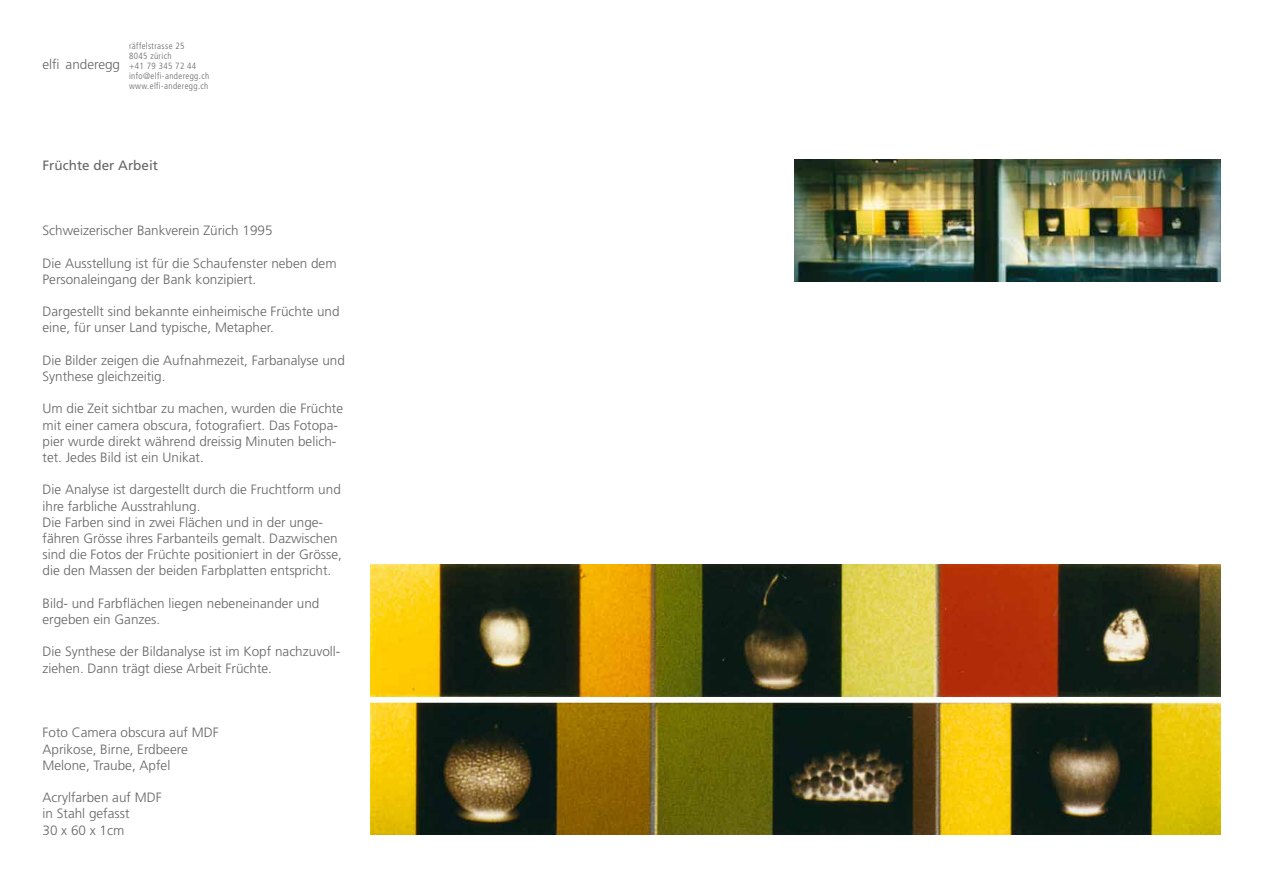
<style>
.page{position:relative;width:1263px;height:893px;background:#fff}
.page>*{position:absolute;margin:0;border:0;box-sizing:border-box;transform-origin:0 0}
.t1{font:300 13.5px/16.2px "Frutiger LT";color:#646567}
.t2{font:13.5px "Frutiger LT";color:#646567}
.t3{font:300 condensed 9px/9.9px "Frutiger LT";letter-spacing:.04em;color:#646567}
</style>
<div class="page">
<img style="left:795px;top:160px;width:425px;height:122px">
<img style="left:370px;top:564px;width:850px;height:270px">
<p class="t1" style="left:43px;top:56px;width:79px">elfi anderegg</p>
<p class="t3" style="left:129px;top:41px;width:82px">räffelstrasse 25<br>8045 zürich<br>+41 79 345 72 44 info@elfi-anderegg.ch www.elfi-anderegg.ch</p>
<p class="t2" style="left:43px;top:158px;width:117px">Früchte der Arbeit</p>
<p class="t1" style="left:43px;top:223px;width:232px">Schweizerischer Bankverein Zürich 1995</p>
<p class="t1" style="left:43px;top:255px;width:296px">Die Ausstellung ist für die Schaufenster neben dem<br>Personaleingang der Bank konzipiert.</p>
<p class="t1" style="left:43px;top:304px;width:299px">Dargestellt sind bekannte einheimische Früchte und eine, für unser Land typische, Metapher.</p>
<p class="t1" style="left:43px;top:352px;width:304px">Die Bilder zeigen die Aufnahmezeit, Farbanalyse und<br>Synthese gleichzeitig.</p>
<p class="t1" style="left:43px;top:401px;width:302px">Um die Zeit sichtbar zu machen, wurden die Früchte mit einer camera obscura, fotografiert. Das Fotopa&shy;pier wurde direkt während dreissig Minuten belich&shy;tet. Jedes Bild ist ein Unikat.</p>
<p class="t1" style="left:43px;top:482px;width:301px">Die Analyse ist dargestellt durch die Fruchtform und ihre farbliche Ausstrahlung.<br>Die Farben sind in zwei Flächen und in der unge&shy;fähren Grösse ihres Farbanteils gemalt. Dazwischen sind die Fotos der Früchte positioniert in der Grösse, die den Massen der beiden Farbplatten entspricht.</p>
<p class="t1" style="left:43px;top:595px;width:278px">Bild- und Farbflächen liegen nebeneinander und ergeben ein Ganzes.</p>
<p class="t1" style="left:43px;top:644px;width:299px">Die Synthese der Bildanalyse ist im Kopf nachzuvoll&shy;ziehen. Dann trägt diese Arbeit Früchte.</p>
<p class="t1" style="left:43px;top:725px;width:178px">Foto Camera obscura auf MDF<br>Aprikose, Birne, Erdbeere<br>Melone, Traube, Apfel</p>
<p class="t1" style="left:43px;top:790px;width:121px">Acrylfarben auf MDF in Stahl gefasst<br>30 x 60 x 1cm</p>
</div>
